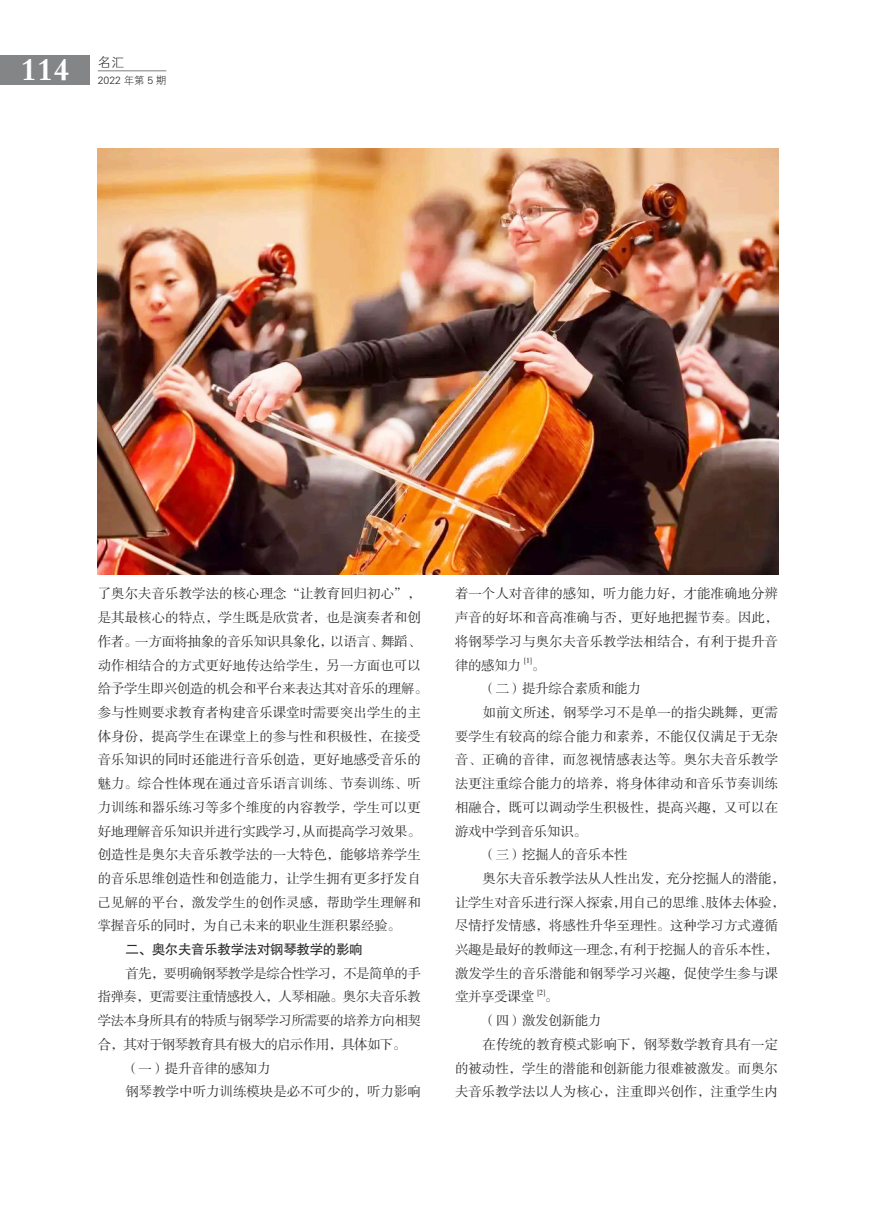
<style>
.page{position:relative;width:893px;height:1212px;background:#fff}
.page>*{position:absolute;margin:0;border:0;box-sizing:border-box;transform-origin:0 0}
.t1{font:33px "FZDBSK GBK1 0";color:#fff}
.t2{font:13.5px/23.7px "FZSSK GBK1 0";color:#2b292a}
.t3{font:13.5px "FZSSK GBK1 0";letter-spacing:-.025em;color:#2b292a}
.t4{font:13.5px "FZSSK GBK1 0";letter-spacing:-.045em;color:#2b292a}
.t5{font:13.5px "FZSSK GBK1 0";letter-spacing:-.05em;color:#2b292a}
.t6{font:13.5px "FZHTK GBK1 0";letter-spacing:-.025em;color:#2b292a}
.t7{font:13.5px "FZXH1 JW GB1 0";color:#2b292a}
.t8{font:10.5px "FZXH1 JW GB1 0";color:#2b292a}
.t9{font:7.8px "FZSSK GBK1 0";color:#2b292a}
</style>
<div class="page">
<div style="left:0;top:55px;width:90px;height:30px;background:#838587"></div>
<hr style="left:98px;top:70px;width:68px;height:1px;background:#838587">
<img style="left:98px;top:149px;width:680px;height:425px">
<h1 class="t1" style="left:20px;top:50px;width:51px">114</h1>
<p class="t7" style="left:98px;top:55px;width:28px">名汇</p>
<p class="t8" style="left:98px;top:74px;width:70px">2022 年第 5 期</p>
<p class="t2" style="left:98px;top:583px;width:332px">了奥尔夫音乐教学法的核心理念“让教育回归初心”，是其最核心的特点，学生既是欣赏者，也是演奏者和创作者。一方面将抽象的音乐知识具象化，以语言、舞蹈、动作相结合的方式更好地传达给学生，另一方面也可以给予学生即兴创造的机会和平台来表达其对音乐的理解。参与性则要求教育者构建音乐课堂时需要突出学生的主体身份，提高学生在课堂上的参与性和积极性，在接受音乐知识的同时还能进行音乐创造，更好地感受音乐的魅力。综合性体现在通过音乐语言训练、节奏训练、听力训练和器乐练习等多个维度的内容教学，学生可以更好地理解音乐知识并进行实践学习，从而提高学习效果。创造性是奥尔夫音乐教学法的一大特色，能够培养学生的音乐思维创造性和创造能力，让学生拥有更多抒发自己见解的平台，激发学生的创作灵感，帮助学生理解和掌握音乐的同时，为自己未来的职业生涯积累经验。</p>
<p class="t6" style="left:125px;top:942px;width:239px">二、奥尔夫音乐教学法对钢琴教学的影响</p>
<p class="t5" style="left:125px;top:966px;width:297px">首先，要明确钢琴教学是综合性学习，不是简单的手</p>
<p class="t4" style="left:98px;top:990px;width:325px">指弹奏，更需要注重情感投入，人琴相融。奥尔夫音乐教</p>
<p class="t4" style="left:98px;top:1013px;width:325px">学法本身所具有的特质与钢琴学习所需要的培养方向相契</p>
<p class="t5" style="left:98px;top:1037px;width:310px">合，其对于钢琴教育具有极大的启示作用，具体如下。</p>
<p class="t3" style="left:125px;top:1061px;width:147px">（一）提升音律的感知力</p>
<p class="t2" style="left:125px;top:1080px;width:297px">钢琴教学中听力训练模块是必不可少的，听力影响</p>
<p class="t2" style="left:455px;top:583px;width:325px;text-align:justify">着一个人对音律的感知，听力能力好，才能准确地分辨声音的好坏和音高准确与否，更好地把握节奏。因此，将钢琴学习与奥尔夫音乐教学法相结合，有利于提升音律的感知力</p>
<p class="t9" style="left:524px;top:656px;width:9px">[1]</p>
<p class="t2" style="left:532px;top:654px;width:15px">。</p>
<p class="t3" style="left:483px;top:682px;width:160px">（二）提升综合素质和能力</p>
<p class="t2" style="left:483px;top:701px;width:297px">如前文所述，钢琴学习不是单一的指尖跳舞，更需</p>
<p class="t2" style="left:455px;top:725px;width:325px">要学生有较高的综合能力和素养，不能仅仅满足于无杂</p>
<p class="t2" style="left:455px;top:749px;width:325px">音、正确的音律，而忽视情感表达等。奥尔夫音乐教学</p>
<p class="t2" style="left:455px;top:772px;width:325px">法更注重综合能力的培养，将身体律动和音乐节奏训练</p>
<p class="t2" style="left:455px;top:796px;width:325px">相融合，既可以调动学生积极性，提高兴趣，又可以在</p>
<p class="t3" style="left:455px;top:824px;width:133px">游戏中学到音乐知识。</p>
<p class="t3" style="left:483px;top:847px;width:147px">（三）挖掘人的音乐本性</p>
<p class="t3" style="left:483px;top:871px;width:304px">奥尔夫音乐教学法从人性出发，充分挖掘人的潜能，</p>
<p class="t3" style="left:455px;top:895px;width:331px">让学生对音乐进行深入探索，用自己的思维、肢体去体验，</p>
<p class="t2" style="left:455px;top:914px;width:325px">尽情抒发情感，将感性升华至理性。这种学习方式遵循</p>
<p class="t3" style="left:455px;top:942px;width:325px">兴趣是最好的教师这一理念，有利于挖掘人的音乐本性，</p>
<p class="t2" style="left:455px;top:962px;width:325px">激发学生的音乐潜能和钢琴学习兴趣，促使学生参与课</p>
<p class="t2" style="left:455px;top:986px;width:81px">堂并享受课堂</p>
<p class="t9" style="left:537px;top:988px;width:9px">[2]</p>
<p class="t2" style="left:545px;top:986px;width:15px">。</p>
<p class="t2" style="left:483px;top:1009px;width:120px">（四）激发创新能力</p>
<p class="t2" style="left:483px;top:1033px;width:297px">在传统的教育模式影响下，钢琴数学教育具有一定</p>
<p class="t2" style="left:455px;top:1057px;width:325px">的被动性，学生的潜能和创新能力很难被激发。而奥尔</p>
<p class="t2" style="left:455px;top:1080px;width:325px">夫音乐教学法以人为核心，注重即兴创作，注重学生内</p>
</div>
